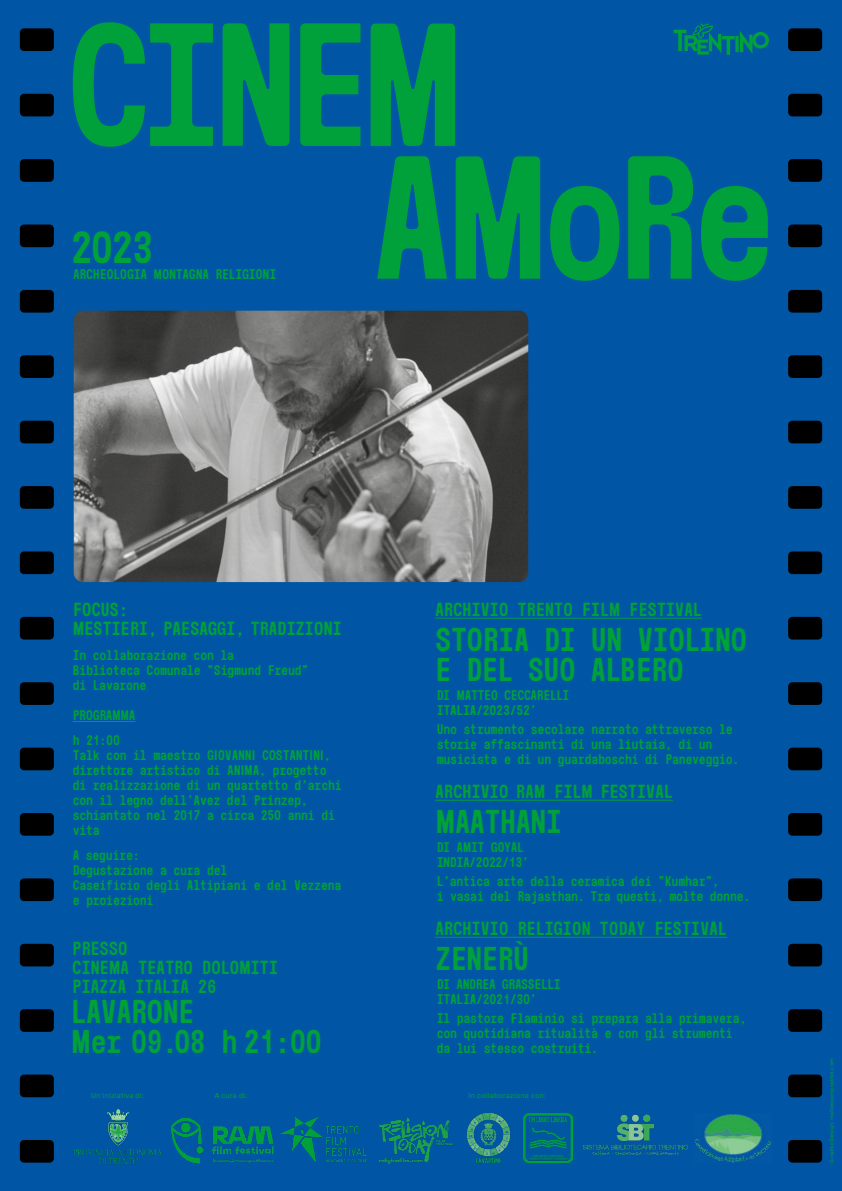
<style>
.page{position:relative;width:842px;height:1191px;background:#0056a4}
.page>*{position:absolute;margin:0;border:0;box-sizing:border-box;transform-origin:0 0}
.t1{font:175px "Alfredino Semirounded Semirounded";letter-spacing:-.08em;color:#00a13a}
.t2{font:45px "Alfredino Semirounded Semirounded";color:#00a13a}
.t3{font:33px/30px "Alfredino Semirounded Semirounded";letter-spacing:-.03em;color:#00a13a}
.t4{font:19px/19px "Alfredino Semirounded Semirounded";letter-spacing:-.02em;color:#00a13a}
.t5{font:14px/15px "Alfredino Semirounded Semirounded";letter-spacing:-.02em;color:#00a13a}
.t6{font:6.9px "Suisse Intl";letter-spacing:.055em;color:#00a13a}
.t7{font:5px "Suisse Intl";letter-spacing:.06em;color:#00a13a}
</style>
<div class="page">
<div style="left:20px;top:28px;width:34px;height:23px;background:#000;border-radius:4px"></div>
<div style="left:20px;top:94px;width:34px;height:22px;background:#000;border-radius:4px"></div>
<div style="left:20px;top:159px;width:34px;height:23px;background:#000;border-radius:4px"></div>
<div style="left:20px;top:224px;width:34px;height:23px;background:#000;border-radius:4px"></div>
<div style="left:20px;top:290px;width:34px;height:22px;background:#000;border-radius:4px"></div>
<div style="left:20px;top:355px;width:34px;height:23px;background:#000;border-radius:4px"></div>
<div style="left:20px;top:421px;width:34px;height:22px;background:#000;border-radius:4px"></div>
<div style="left:20px;top:486px;width:34px;height:23px;background:#000;border-radius:4px"></div>
<div style="left:20px;top:551px;width:34px;height:23px;background:#000;border-radius:4px"></div>
<div style="left:20px;top:617px;width:34px;height:22px;background:#000;border-radius:4px"></div>
<div style="left:20px;top:682px;width:34px;height:23px;background:#000;border-radius:4px"></div>
<div style="left:20px;top:747px;width:34px;height:23px;background:#000;border-radius:4px"></div>
<div style="left:20px;top:813px;width:34px;height:22px;background:#000;border-radius:4px"></div>
<div style="left:20px;top:878px;width:34px;height:23px;background:#000;border-radius:4px"></div>
<div style="left:20px;top:1009px;width:34px;height:22px;background:#000;border-radius:4px"></div>
<div style="left:20px;top:943px;width:34px;height:23px;background:#000;border-radius:4px"></div>
<div style="left:20px;top:1074px;width:34px;height:23px;background:#000;border-radius:4px"></div>
<div style="left:20px;top:1140px;width:34px;height:22px;background:#000;border-radius:4px"></div>
<div style="left:788px;top:28px;width:34px;height:23px;background:#000;border-radius:4px"></div>
<div style="left:788px;top:94px;width:34px;height:22px;background:#000;border-radius:4px"></div>
<div style="left:788px;top:159px;width:34px;height:23px;background:#000;border-radius:4px"></div>
<div style="left:788px;top:224px;width:34px;height:23px;background:#000;border-radius:4px"></div>
<div style="left:788px;top:290px;width:34px;height:22px;background:#000;border-radius:4px"></div>
<div style="left:788px;top:355px;width:34px;height:23px;background:#000;border-radius:4px"></div>
<div style="left:788px;top:421px;width:34px;height:22px;background:#000;border-radius:4px"></div>
<div style="left:788px;top:486px;width:34px;height:23px;background:#000;border-radius:4px"></div>
<div style="left:788px;top:551px;width:34px;height:23px;background:#000;border-radius:4px"></div>
<div style="left:788px;top:617px;width:34px;height:22px;background:#000;border-radius:4px"></div>
<div style="left:788px;top:682px;width:34px;height:23px;background:#000;border-radius:4px"></div>
<div style="left:788px;top:747px;width:34px;height:23px;background:#000;border-radius:4px"></div>
<div style="left:788px;top:813px;width:34px;height:22px;background:#000;border-radius:4px"></div>
<div style="left:788px;top:878px;width:34px;height:23px;background:#000;border-radius:4px"></div>
<div style="left:788px;top:1009px;width:34px;height:22px;background:#000;border-radius:4px"></div>
<div style="left:788px;top:943px;width:34px;height:23px;background:#000;border-radius:4px"></div>
<div style="left:788px;top:1074px;width:34px;height:23px;background:#000;border-radius:4px"></div>
<div style="left:788px;top:1140px;width:34px;height:22px;background:#000;border-radius:4px"></div>
<svg style="left:674px;top:23px;width:95px;height:32px"></svg>
<hr style="left:435px;top:617px;width:267px;height:1px;background:#00a13a">
<hr style="left:435px;top:799px;width:238px;height:1px;background:#00a13a">
<hr style="left:435px;top:936px;width:292px;height:1px;background:#00a13a">
<hr style="left:73px;top:721px;width:62px;height:1px;background:#00a13a">
<img style="left:74px;top:311px;width:454px;height:271px">
<img style="left:107px;top:1109px;width:23px;height:36px">
<img style="left:73px;top:1148px;width:89px;height:17px">
<img style="left:170px;top:1117px;width:104px;height:47px">
<img style="left:280px;top:1116px;width:88px;height:47px">
<img style="left:378px;top:1117px;width:76px;height:47px">
<img style="left:523px;top:1113px;width:49px;height:49px">
<img style="left:583px;top:1114px;width:105px;height:41px">
<img style="left:466px;top:1112px;width:45px;height:51px">
<img style="left:694px;top:1114px;width:77px;height:48px">
<h1 class="t1" style="left:65px;top:-10px;width:404px">CINEM</h1>
<h2 class="t2" style="left:71px;top:222px;width:85px">2023</h2>
<p class="t5" style="left:73px;top:266px;width:205px">ARCHEOLOGIA MONTAGNA RELIGIONI</p>
<h1 class="t1" style="left:370px;top:123px;width:409px">AMoRe</h1>
<h3 class="t4" style="left:73px;top:600px;width:271px">FOCUS:<br>MESTIERI, PAESAGGI, TRADIZIONI</h3>
<p class="t5" style="left:73px;top:647px;width:237px">In collaborazione con la<br>Biblioteca Comunale “Sigmund Freud” di Lavarone</p>
<p class="t5" style="left:73px;top:702px;width:64px;line-height:25px">PROGRAMMA h 21:00</p>
<p class="t5" style="left:73px;top:747px;width:271px">Talk con il maestro GIOVANNI COSTANTINI, direttore artistico di ANIMA, progetto di realizzazione di un quartetto d’archi con il legno dell’Avez del Prinzep, schiantato nel 2017 a circa 250 anni di vita</p>
<p class="t5" style="left:73px;top:847px;width:270px">A seguire:<br>Degustazione a cura del<br>Caseificio degli Altipiani e del Vezzena e proiezioni</p>
<h3 class="t4" style="left:72px;top:939px;width:207px">PRESSO<br>CINEMA TEATRO DOLOMITI<br>PIAZZA ITALIA 26</h3>
<h3 class="t3" style="left:71px;top:996px;width:253px">LAVARONE<br>Mer 09.08 h 21:00</h3>
<h3 class="t4" style="left:435px;top:600px;width:268px">ARCHIVIO TRENTO FILM FESTIVAL</h3>
<h3 class="t3" style="left:435px;top:624px;width:314px">STORIA DI UN VIOLINO<br>E DEL SUO ALBERO</h3>
<p class="t5" style="left:437px;top:687px;width:134px">DI MATTEO CECCARELLI<br>ITALIA/2023/52’</p>
<p class="t5" style="left:437px;top:721px;width:304px">Uno strumento secolare narrato attraverso le storie affascinanti di una liutaia, di un musicista e di un guardaboschi di Paneveggio.</p>
<h3 class="t4" style="left:435px;top:782px;width:239px">ARCHIVIO RAM FILM FESTIVAL</h3>
<h3 class="t3" style="left:435px;top:806px;width:128px">MAATHANI</h3>
<p class="t5" style="left:437px;top:839px;width:94px">DI AMIT GOYAL<br>INDIA/2022/13’</p>
<p class="t5" style="left:437px;top:873px;width:315px">L’antica arte della ceramica dei “Kumhar”,<br>i vasai del Rajasthan. Tra questi, molte donne.</p>
<h3 class="t4" style="left:435px;top:919px;width:293px">ARCHIVIO RELIGION TODAY FESTIVAL</h3>
<h3 class="t3" style="left:435px;top:943px;width:96px">ZENERÙ</h3>
<p class="t5" style="left:437px;top:976px;width:125px">DI ANDREA GRASSELLI<br>ITALIA/2021/30’</p>
<p class="t5" style="left:437px;top:1010px;width:311px">Il pastore Flaminio si prepara alla primavera, con quotidiana ritualità e con gli strumenti da lui stesso costruiti.</p>
<p class="t6" style="left:91px;top:1091px;width:54px">Un’iniziativa di:</p>
<p class="t6" style="left:215px;top:1091px;width:34px">A cura di:</p>
<p class="t6" style="left:469px;top:1091px;width:79px">In collaborazione con:</p>
<p class="t7" style="left:829px;top:1162px;width:105px;rotate:-90deg">Graphic Design: matteocampostrini.com</p>
</div>
